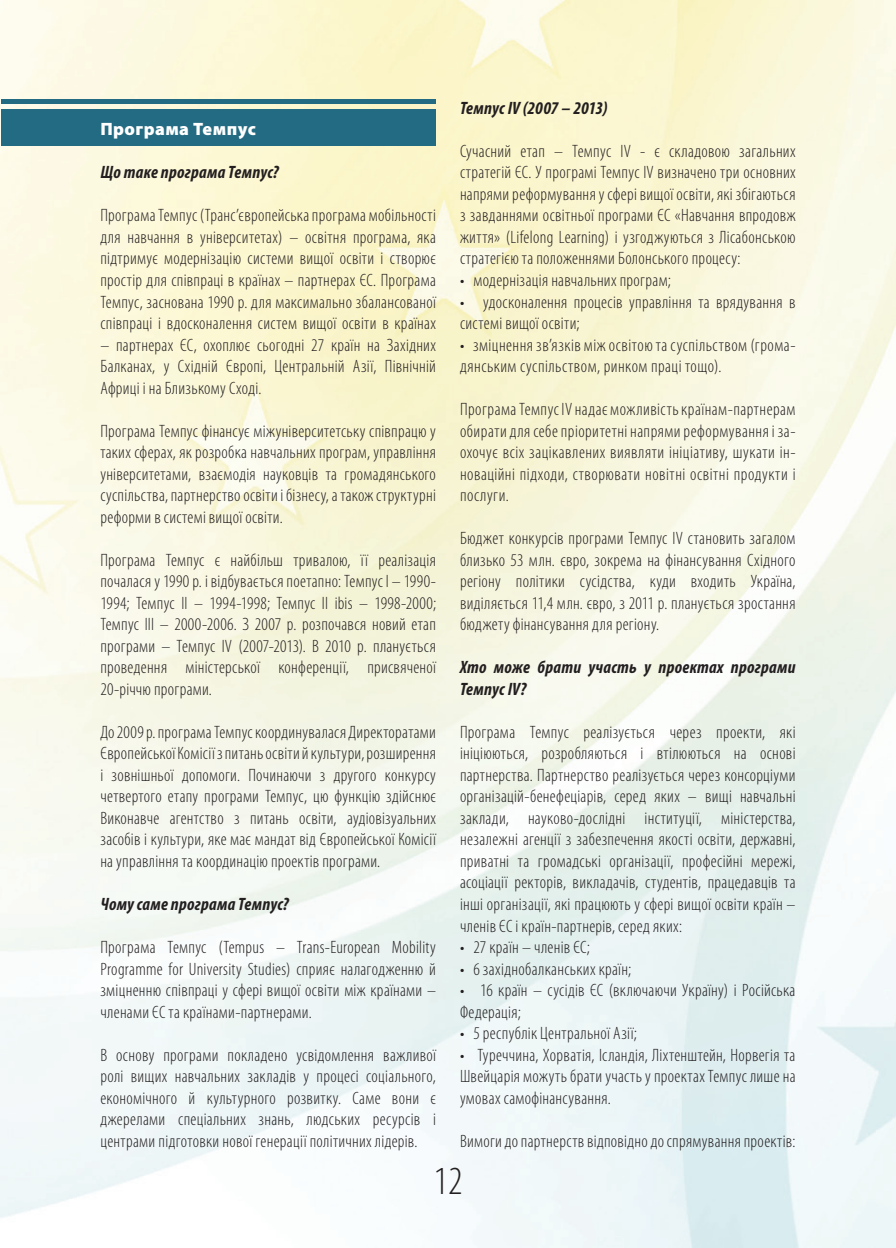
<style>
.page{position:relative;width:896px;height:1248px;background:#fff}
.page>*{position:absolute;margin:0;border:0;box-sizing:border-box;transform-origin:0 0}
.t1{font:300 condensed 40px "Myriad Pro";color:#231f20}
.t2{font:300 condensed 18px/21.6px "Myriad Pro";letter-spacing:.015em;color:#231f20;text-align:justify}
.t3{font:italic 700 condensed 18px/21.6px "Myriad Pro";letter-spacing:.015em;color:#231f20}
.t4{font:900 18px "Myriad Pro";letter-spacing:.025em;color:#fff}
</style>
<div class="page">
<img style="left:0;top:0;width:896px;height:1247px">
<div style="left:1px;top:109px;width:435px;height:36px;background:#226b82"></div>
<div style="left:1px;top:99px;width:435px;height:5px;background:#226b82"></div>
<p class="t3" style="left:460px;top:97px;width:149px">Темпус IV (2007 – 2013)</p>
<p class="t2" style="left:460px;top:140px;width:337px">Сучасний етап – Темпус IV - є складовою загальних стратегій ЄС. У програмі Темпус IV визначено три основних напрями реформування у сфері вищої освіти, які збігаються з завданнями освітньої програми ЄС «Навчання впродовж життя» (Lifelong Learning) і узгоджуються з Лісабонською стратегією та положеннями Болонського процесу:</p>
<p class="t2" style="left:460px;top:269px;width:212px">• модернізація навчальних програм;</p>
<p class="t2" style="left:460px;top:290px;width:337px">• удосконалення процесів управління та врядування в системі вищої освіти;</p>
<p class="t2" style="left:460px;top:333px;width:337px">• зміцнення зв’язків між освітою та суспільством (грома&shy;дянським суспільством, ринком праці тощо).</p>
<p class="t2" style="left:460px;top:398px;width:337px">Програма Темпус IV надає можливість країнам-партнерам обирати для себе пріоритетні напрями реформування і за&shy;охочує всіх зацікавлених виявляти ініціативу, шукати ін&shy;новаційні підходи, створювати новітні освітні продукти і послуги.</p>
<p class="t2" style="left:460px;top:527px;width:337px">Бюджет конкурсів програми Темпус IV становить загалом близько 53 млн. євро, зокрема на фінансування Східного регіону політики сусідства, куди входить Україна, виділяється 11,4 млн. євро, з 2011 р. планується зростання бюджету фінансування для регіону.</p>
<p class="t3" style="left:460px;top:656px;width:337px">Хто може брати участь у проектах програми<br>Темпус IV?</p>
<p class="t2" style="left:460px;top:721px;width:337px">Програма Темпус реалізується через проекти, які ініціюються, розробляються і втілюються на основі партнерства. Партнерство реалізується через консорціуми організацій-бенефеціарів, серед яких – вищі навчальні заклади, науково-дослідні інституції, міністерства, незалежні агенції з забезпечення якості освіти, державні, приватні та громадські організації, професійні мережі, асоціації ректорів, викладачів, студентів, працедавців та інші організації, які працюють у сфері вищої освіти країн – членів ЄС і країн-партнерів, серед яких:</p>
<p class="t2" style="left:460px;top:936px;width:131px">• 27 країн – членів ЄС;</p>
<p class="t2" style="left:460px;top:957px;width:173px">• 6 західнобалканських країн;</p>
<p class="t2" style="left:460px;top:979px;width:337px">• 16 країн – сусідів ЄС (включаючи Україну) і Російська<br>Федерація;</p>
<p class="t2" style="left:460px;top:1022px;width:178px">• 5 республік Центральної Азії;</p>
<p class="t2" style="left:460px;top:1043px;width:337px">• Туреччина, Хорватія, Ісландія, Ліхтенштейн, Норвегія та Швейцарія можуть брати участь у проектах Темпус лише на умовах самофінансування.</p>
<p class="t2" style="left:460px;top:1129px;width:337px">Вимоги до партнерств відповідно до спрямування проектів:</p>
<h1 class="t1" style="left:433px;top:1156px;width:30px">12</h1>
<p class="t4" style="left:100px;top:119px;width:157px">Програма Темпус</p>
<p class="t3" style="left:100px;top:161px;width:180px">Що таке програма Темпус?</p>
<p class="t2" style="left:100px;top:204px;width:337px">Програма Темпус (Транс’європейська програма мобільності для навчання в університетах) – освітня програма, яка підтримує модернізацію системи вищої освіти і створює простір для співпраці в країнах – партнерах ЄС. Програма Темпус, заснована 1990 р. для максимально збалансованої співпраці і вдосконалення систем вищої освіти в країнах</p>
<p class="t2" style="left:100px;top:333px;width:337px">– партнерах ЄС, охоплює сьогодні 27 країн на Західних Балканах, у Східній Європі, Центральній Азії, Північній Африці і на Близькому Сході.</p>
<p class="t2" style="left:100px;top:420px;width:337px">Програма Темпус фінансує міжуніверситетську співпрацю у таких сферах, як розробка навчальних програм, управління університетами, взаємодія науковців та громадянського суспільства, партнерство освіти і бізнесу, а також структурні реформи в системі вищої освіти.</p>
<p class="t2" style="left:100px;top:549px;width:337px">Програма Темпус є найбільш тривалою, її реалізація почалася у 1990 р. і відбувається поетапно: Темпус I – 1990- 1994; Темпус II – 1994-1998; Темпус II іbis – 1998-2000; Темпус III – 2000-2006. З 2007 р. розпочався новий етап програми – Темпус IV (2007-2013). В 2010 р. планується проведення міністерської конференції, присвяченої 20-річчю програми.</p>
<p class="t2" style="left:100px;top:721px;width:337px">До 2009 р. програма Темпус координувалася Директоратами Європейської Комісії з питань освіти й культури, розширення і зовнішньої допомоги. Починаючи з другого конкурсу четвертого етапу програми Темпус, цю функцію здійснює Виконавче агентство з питань освіти, аудіовізуальних засобів і культури, яке має мандат від Європейської Комісії на управління та координацію проектів програми.</p>
<p class="t3" style="left:100px;top:892px;width:190px">Чому саме програма Темпус?</p>
<p class="t2" style="left:100px;top:936px;width:337px">Програма Темпус (Tempus – Trans-European Mobility Programme for University Studies) сприяє налагодженню й зміцненню співпраці у сфері вищої освіти між країнами – членами ЄС та країнами-партнерами.</p>
<p class="t2" style="left:100px;top:1043px;width:337px">В основу програми покладено усвідомлення важливої ролі вищих навчальних закладів у процесі соціального, економічного й культурного розвитку. Саме вони є джерелами спеціальних знань, людських ресурсів і центрами підготовки нової генерації політичних лідерів.</p>
</div>
